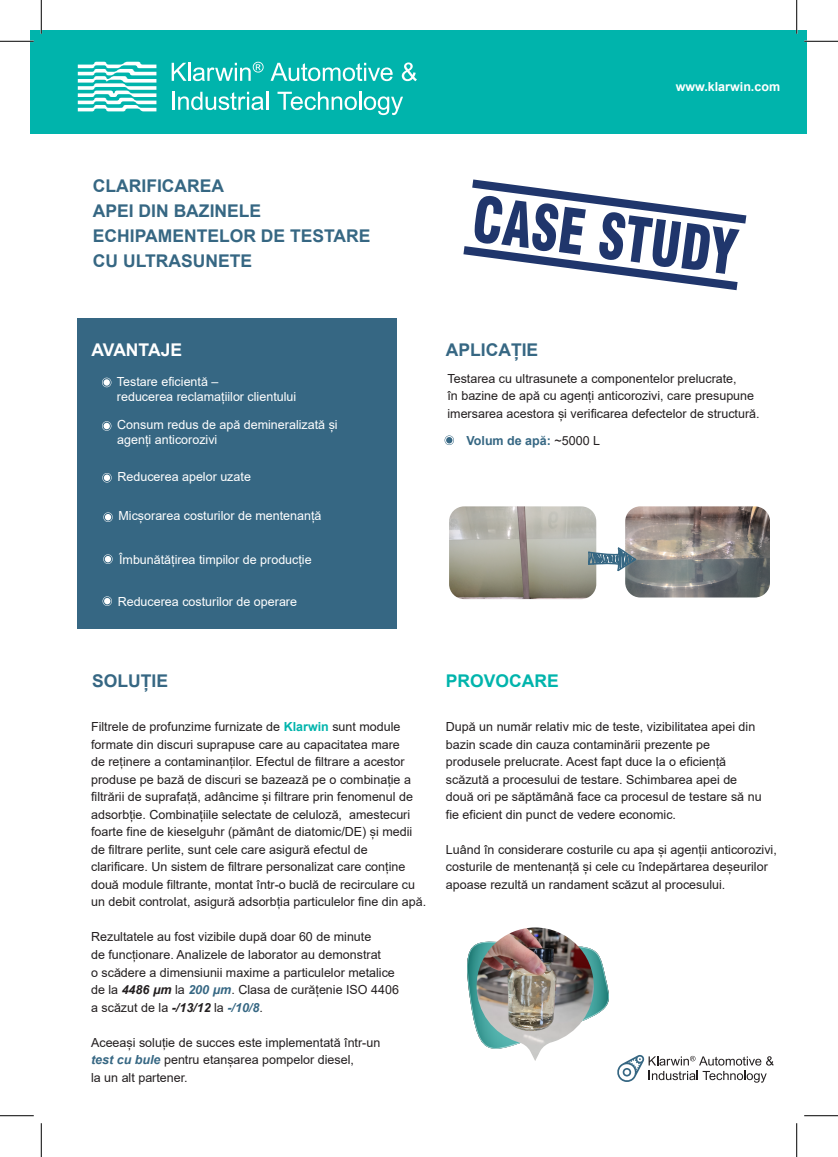
<style>
.page{position:relative;width:838px;height:1157px;background:#fff}
.page>*{position:absolute;margin:0;border:0;box-sizing:border-box;transform-origin:0 0}
.t1{font:700 17.5px/25px "Arial";color:#366783}
.t2{font:700 17.5px "Arial";color:#00b4ac}
.t3{font:700 17.5px "Arial";color:#fff}
.t4{font:12.5px/17.5px "Arial";color:#231f20}
.t5{font:12.5px/15px "Arial";color:#fff}
.t6{font:700 12.5px "Arial";color:#366783}
.t7{font:700 12.5px "Arial";color:#fff}
.s1{font-weight:400;color:#231f20}
.s2{font-weight:700;color:#00b4ac}
.s3{font-weight:700;font-style:italic}
.s4{font-weight:700;font-style:italic;color:#366783}
</style>
<div class="page">
<div style="left:77px;top:318px;width:319px;height:310px;background:#366783"></div>
<svg style="left:102px;top:377px;width:9px;height:10px"></svg>
<div style="left:103px;top:379px;width:7px;height:6px;background:#fff;border-radius:50%"></div>
<svg style="left:102px;top:421px;width:9px;height:9px"></svg>
<div style="left:103px;top:422px;width:7px;height:7px;background:#fff;border-radius:50%"></div>
<svg style="left:102px;top:473px;width:10px;height:9px"></svg>
<div style="left:104px;top:474px;width:6px;height:7px;background:#fff;border-radius:50%"></div>
<svg style="left:444px;top:435px;width:10px;height:10px"></svg>
<div style="left:31px;top:31px;width:775px;height:103px;background:#00b4ac"></div>
<svg style="left:103px;top:512px;width:10px;height:10px"></svg>
<svg style="left:103px;top:554px;width:10px;height:10px"></svg>
<svg style="left:102px;top:596px;width:10px;height:9px"></svg>
<div style="left:104px;top:597px;width:6px;height:7px;background:#fff;border-radius:50%"></div>
<svg style="left:78px;top:62px;width:78px;height:49px"></svg>
<svg style="left:171px;top:62px;width:92px;height:19px"></svg>
<svg style="left:270px;top:63px;width:122px;height:18px"></svg>
<svg style="left:401px;top:62px;width:16px;height:19px"></svg>
<svg style="left:172px;top:92px;width:96px;height:18px"></svg>
<svg style="left:277px;top:92px;width:126px;height:23px"></svg>
<svg style="left:463px;top:179px;width:283px;height:111px"></svg>
<img style="left:449px;top:506px;width:147px;height:93px">
<img style="left:625px;top:506px;width:144px;height:91px">
<svg style="left:587px;top:547px;width:49px;height:24px"></svg>
<svg style="left:467px;top:944px;width:306px;height:138px"></svg>
<img style="left:476px;top:927px;width:117px;height:133px">
<hr style="left:0;top:40px;width:34px;height:2px;background:#fff">
<hr style="left:803px;top:40px;width:34px;height:2px;background:#fff">
<hr style="left:40px;top:0;width:2px;height:34px;background:#fff">
<hr style="left:795px;top:0;width:2px;height:34px;background:#fff">
<hr style="left:0;top:41px;width:34px;height:1px;background:#000">
<hr style="left:803px;top:41px;width:34px;height:1px;background:#000">
<hr style="left:0;top:1115px;width:34px;height:1px;background:#000">
<hr style="left:803px;top:1115px;width:34px;height:1px;background:#000">
<hr style="left:41px;top:0;width:1px;height:34px;background:#000">
<hr style="left:41px;top:1122px;width:1px;height:34px;background:#000">
<hr style="left:796px;top:0;width:1px;height:34px;background:#000">
<hr style="left:796px;top:1122px;width:1px;height:34px;background:#000">
<h1 class="t1" style="left:93px;top:174px;width:279px">CLARIFICAREA<br>APEI DIN BAZINELE<br>ECHIPAMENTELOR DE TESTARE<br>CU ULTRASUNETE</h1>
<h1 class="t3" style="left:92px;top:337px;width:92px">AVANTAJE</h1>
<p class="t5" style="left:117px;top:374px;width:181px">Testare eficientă –<br>reducerea reclamațiilor clientului</p>
<p class="t5" style="left:117px;top:417px;width:222px">Consum redus de apă demineralizată și agenți anticorozivi</p>
<p class="t5" style="left:117px;top:469px;width:135px">Reducerea apelor uzate</p>
<p class="t5" style="left:118px;top:508px;width:204px">Micșorarea costurilor de mentenanță</p>
<p class="t5" style="left:119px;top:552px;width:194px">Îmbunătățirea timpilor de producție</p>
<p class="t5" style="left:118px;top:594px;width:181px">Reducerea costurilor de operare</p>
<p class="t7" style="left:675px;top:78px;width:106px">www.klarwin.com</p>
<h1 class="t1" style="left:445px;top:337px;width:94px">APLICAȚIE</h1>
<p class="t4" style="left:447px;top:369px;width:313px">Testarea cu ultrasunete a componentelor prelucrate,<br>în bazine de apă cu agenți anticorozivi, care presupune imersarea acestora și verificarea defectelor de structură.</p>
<p class="t6" style="left:466px;top:431px;width:135px">Volum de apă: <span class="s1">~5000 L</span></p>
<h1 class="t1" style="left:92px;top:669px;width:77px">SOLUȚIE</h1>
<h1 class="t2" style="left:445px;top:668px;width:114px">PROVOCARE</h1>
<p class="t4" style="left:445px;top:718px;width:317px">După un număr relativ mic de teste, vizibilitatea apei din bazin scade din cauza contaminării prezente pe produsele prelucrate. Acest fapt duce la o eficiență scăzută a procesului de testare. Schimbarea apei de două ori pe săptămână face ca procesul de testare să nu fie eficient din punct de vedere economic.</p>
<p class="t4" style="left:445px;top:840px;width:332px">Luând în considerare costurile cu apa și agenții anticorozivi, costurile de mentenanță și cele cu îndepărtarea deșeurilor apoase rezultă un randament scăzut al procesului.</p>
<p class="t4" style="left:91px;top:718px;width:336px">Filtrele de profunzime furnizate de <span class="s2">Klarwin</span> sunt module formate din discuri suprapuse care au capacitatea mare<br>de reținere a contaminanților. Efectul de filtrare a acestor produse pe bază de discuri se bazează pe o combinație a filtrării de suprafață, adâncime și filtrare prin fenomenul de adsorbție. Combinațiile selectate de celuloză, amestecuri foarte fine de kieselguhr (pământ de diatomic/DE) și medii de filtrare perlite, sunt cele care asigură efectul de clarificare. Un sistem de filtrare personalizat care conține două module filtrante, montat într-o buclă de recirculare cu un debit controlat, asigură adsorbția particulelor fine din apă.</p>
<p class="t4" style="left:91px;top:928px;width:309px">Rezultatele au fost vizibile după doar 60 de minute<br>de funcționare. Analizele de laborator au demonstrat<br>o scădere a dimensiunii maxime a particulelor metalice de la <span class="s3">4486 μm</span> la <span class="s4">200 μm</span>. Clasa de curățenie ISO 4406 a scăzut de la <span class="s3">-/13/12</span> la <span class="s4">-/10/8</span>.</p>
<p class="t4" style="left:91px;top:1033px;width:291px">Aceeași soluție de succes este implementată într-un <span class="s4">test cu bule</span> pentru etanșarea pompelor diesel,<br>la un alt partener.</p>
</div>
